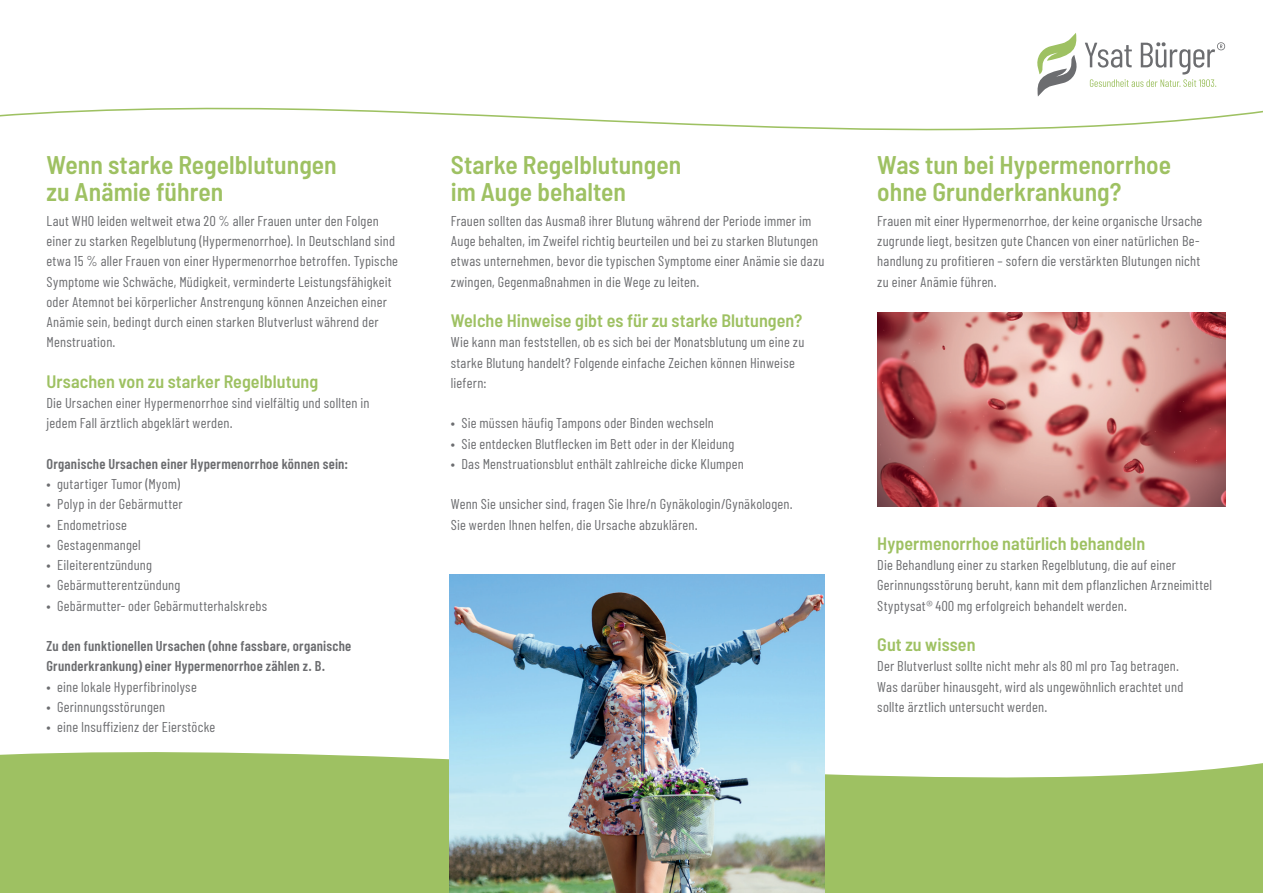
<style>
.page{position:relative;width:1263px;height:893px;background:#fff}
.page>*{position:absolute;margin:0;border:0;box-sizing:border-box;transform-origin:0 0}
.t1{font:600 semi-condensed 25.5px/27px "Barlow";color:#9ec162}
.t2{font:600 semi-condensed 18px "Barlow";letter-spacing:.005em;color:#9ec162}
.t3{font:14.25px/20.2px "Barlow Condensed";letter-spacing:.015em;color:#6c6d70}
.t4{font:600 14.25px/20.2px "Barlow Condensed";letter-spacing:.015em;color:#6c6d70}
</style>
<div class="page">
<svg style="left:0;top:737px;width:1263px;height:156px"></svg>
<svg style="left:0;top:107px;width:1263px;height:24px"></svg>
<img style="left:450px;top:574px;width:375px;height:319px">
<img style="left:877px;top:312px;width:348px;height:194px">
<svg style="left:1037px;top:33px;width:40px;height:64px"></svg>
<svg style="left:1085px;top:42px;width:140px;height:45px"></svg>
<h1 class="t1" style="left:47px;top:150px;width:292px">Wenn starke Regelblutungen zu Anämie führen</h1>
<p class="t3" style="left:47px;top:210px;width:353px">Laut WHO leiden weltweit etwa 20 % aller Frauen unter den Folgen einer zu starken Regelblutung (Hypermenorrhoe). In Deutschland sind etwa 15 % aller Frauen von einer Hypermenorrhoe betroffen. Typische Symptome wie Schwäche, Müdigkeit, verminderte Leistungsfähigkeit oder Atemnot bei körperlicher Anstrengung können Anzeichen einer Anämie sein, bedingt durch einen starken Blutverlust während der Menstruation.</p>
<p class="t2" style="left:47px;top:368px;width:273px">Ursachen von zu starker Regelblutung</p>
<p class="t3" style="left:47px;top:392px;width:325px">Die Ursachen einer Hypermenorrhoe sind vielfältig und sollten in jedem Fall ärztlich abgeklärt werden.</p>
<p class="t4" style="left:47px;top:453px;width:303px">Organische Ursachen einer Hypermenorrhoe können sein:</p>
<p class="t3" style="left:47px;top:473px;width:135px">• gutartiger Tumor (Myom)</p>
<p class="t3" style="left:47px;top:494px;width:138px">• Polyp in der Gebärmutter</p>
<p class="t3" style="left:47px;top:514px;width:82px">• Endometriose</p>
<p class="t3" style="left:47px;top:534px;width:96px">• Gestagenmangel</p>
<p class="t3" style="left:47px;top:554px;width:107px">• Eileiterentzündung</p>
<p class="t3" style="left:47px;top:575px;width:135px">• Gebärmutterentzündung</p>
<p class="t3" style="left:47px;top:595px;width:222px">• Gebärmutter- oder Gebärmutterhalskrebs</p>
<p class="t4" style="left:47px;top:635px;width:306px">Zu den funktionellen Ursachen (ohne fassbare, organische<br>Grunderkrankung) einer Hypermenorrhoe zählen z. B.</p>
<p class="t3" style="left:47px;top:676px;width:152px">• eine lokale Hyperfibrinolyse</p>
<p class="t3" style="left:47px;top:696px;width:120px">• Gerinnungsstörungen</p>
<p class="t3" style="left:47px;top:716px;width:170px">• eine Insuffizienz der Eierstöcke</p>
<h1 class="t1" style="left:451px;top:150px;width:232px">Starke Regelblutungen im Auge behalten</h1>
<p class="t3" style="left:451px;top:210px;width:375px">Frauen sollten das Ausmaß ihrer Blutung während der Periode immer im Auge behalten, im Zweifel richtig beurteilen und bei zu starken Blutungen etwas unternehmen, bevor die typischen Symptome einer Anämie sie dazu zwingen, Gegenmaßnahmen in die Wege zu leiten.</p>
<p class="t2" style="left:451px;top:308px;width:353px">Welche Hinweise gibt es für zu starke Blutungen?</p>
<p class="t3" style="left:451px;top:332px;width:355px">Wie kann man feststellen, ob es sich bei der Monatsblutung um eine zu starke Blutung handelt? Folgende einfache Zeichen können Hinweise liefern:</p>
<p class="t3" style="left:451px;top:413px;width:265px">• Sie müssen häufig Tampons oder Binden wechseln</p>
<p class="t3" style="left:451px;top:433px;width:285px">• Sie entdecken Blutflecken im Bett oder in der Kleidung</p>
<p class="t3" style="left:451px;top:453px;width:295px">• Das Menstruationsblut enthält zahlreiche dicke Klumpen</p>
<p class="t3" style="left:451px;top:494px;width:344px">Wenn Sie unsicher sind, fragen Sie Ihre/n Gynäkologin/Gynäkologen.<br>Sie werden Ihnen helfen, die Ursache abzuklären.</p>
<h1 class="t1" style="left:877px;top:150px;width:295px">Was tun bei Hypermenorrhoe ohne Grunderkrankung?</h1>
<p class="t3" style="left:877px;top:210px;width:327px">Frauen mit einer Hypermenorrhoe, der keine organische Ursache zugrunde liegt, besitzen gute Chancen von einer natürlichen Be&shy;handlung zu profitieren – sofern die verstärkten Blutungen nicht zu einer Anämie führen.</p>
<p class="t2" style="left:877px;top:530px;width:269px">Hypermenorrhoe natürlich behandeln</p>
<p class="t3" style="left:877px;top:554px;width:336px">Die Behandlung einer zu starken Regelblutung, die auf einer<br>Gerinnungsstörung beruht, kann mit dem pflanzlichen Arzneimittel<br>Styptysat® 400 mg erfolgreich behandelt werden.</p>
<p class="t2" style="left:877px;top:632px;width:100px">Gut zu wissen</p>
<p class="t3" style="left:877px;top:656px;width:308px">Der Blutverlust sollte nicht mehr als 80 ml pro Tag betragen.<br>Was darüber hinausgeht, wird als ungewöhnlich erachtet und sollte ärztlich untersucht werden.</p>
</div>
